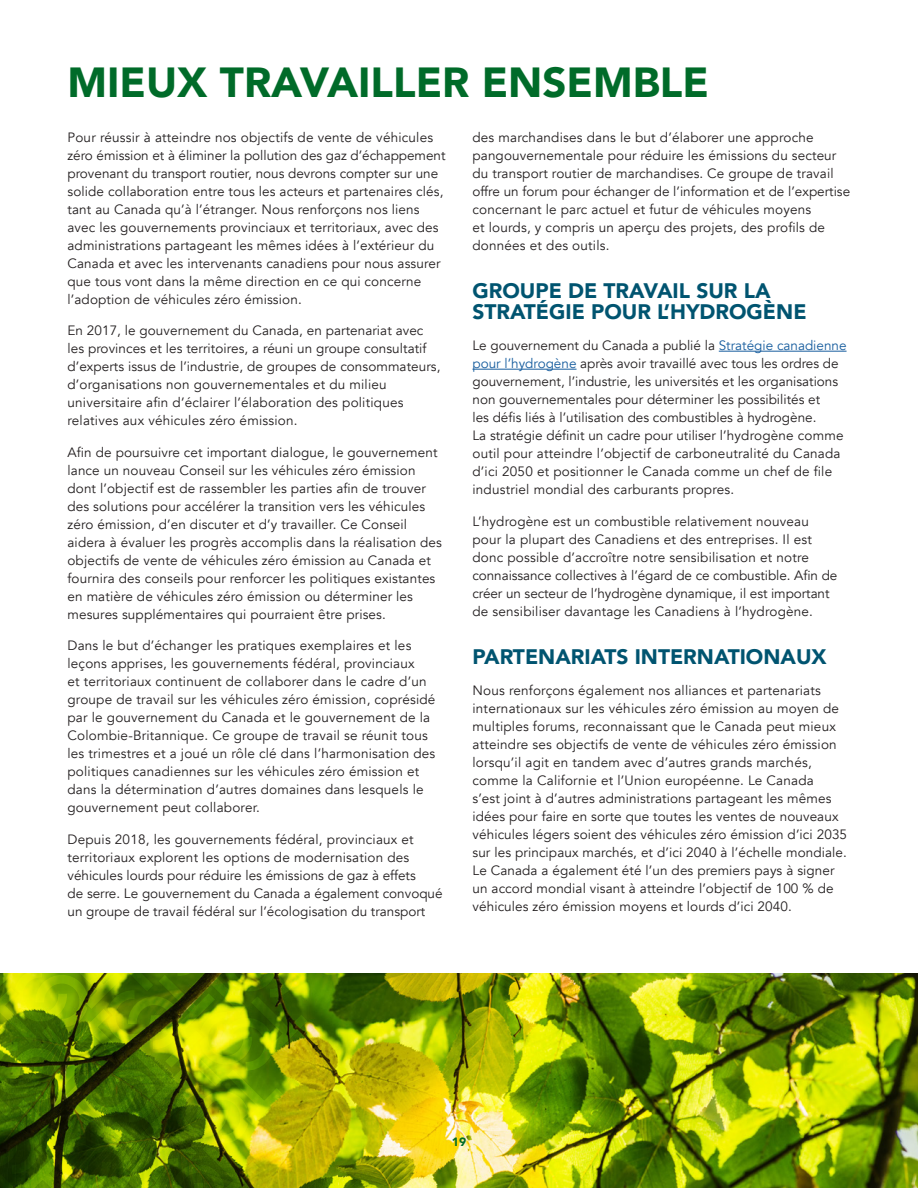
<style>
.page{position:relative;width:918px;height:1188px;background:#fff}
.page>*{position:absolute;margin:0;border:0;box-sizing:border-box;transform-origin:0 0}
.t1{font:900 42px "Avenir";color:#006b29}
.t2{font:900 21px/21px "Avenir";color:#005470}
.Body{font:13.5px/18px "Avenir";letter-spacing:.01em;color:#231f20}
.t3{font:900 12px "Avenir";color:#006b29}
.s1{color:#175d9e}
</style>
<div class="page">
<img style="left:332px;top:974px;width:586px;height:214px">
<svg style="left:0;top:974px;width:332px;height:214px;background:#6b8402"></svg>
<hr style="left:719px;top:351px;width:128px;height:1px;background:#175d9e">
<hr style="left:472px;top:369px;width:105px;height:1px;background:#175d9e">
<h2 class="t1" style="left:68px;top:46px;width:643px">MIEUX TRAVAILLER ENSEMBLE</h2>
<p class="Body" style="left:68px;top:128px;width:380px">Pour réussir à atteindre nos objectifs de vente de véhicules zéro émission et à éliminer la pollution des gaz d’échappement provenant du transport routier, nous devrons compter sur une solide collaboration entre tous les acteurs et partenaires clés, tant au Canada qu’à l’étranger. Nous renforçons nos liens avec les gouvernements provinciaux et territoriaux, avec des administrations partageant les mêmes idées à l’extérieur du Canada et avec les intervenants canadiens pour nous assurer que tous vont dans la même direction en ce qui concerne l’adoption de véhicules zéro émission.</p>
<p class="Body" style="left:68px;top:322px;width:374px">En 2017, le gouvernement du Canada, en partenariat avec les provinces et les territoires, a réuni un groupe consultatif d’experts issus de l’industrie, de groupes de consommateurs, d’organisations non gouvernementales et du milieu universitaire afin d’éclairer l’élaboration des politiques relatives aux véhicules zéro émission.</p>
<p class="Body" style="left:68px;top:443px;width:376px">Afin de poursuivre cet important dialogue, le gouvernement lance un nouveau Conseil sur les véhicules zéro émission dont l’objectif est de rassembler les parties afin de trouver des solutions pour accélérer la transition vers les véhicules zéro émission, d’en discuter et d’y travailler. Ce Conseil aidera à évaluer les progrès accomplis dans la réalisation des objectifs de vente de véhicules zéro émission au Canada et fournira des conseils pour renforcer les politiques existantes en matière de véhicules zéro émission ou déterminer les mesures supplémentaires qui pourraient être prises.</p>
<p class="Body" style="left:68px;top:637px;width:369px">Dans le but d’échanger les pratiques exemplaires et les leçons apprises, les gouvernements fédéral, provinciaux<br>et territoriaux continuent de collaborer dans le cadre d’un groupe de travail sur les véhicules zéro émission, coprésidé par le gouvernement du Canada et le gouvernement de la Colombie-Britannique. Ce groupe de travail se réunit tous les trimestres et a joué un rôle clé dans l’harmonisation des politiques canadiennes sur les véhicules zéro émission et dans la détermination d’autres domaines dans lesquels le gouvernement peut collaborer.</p>
<p class="Body" style="left:68px;top:830px;width:377px">Depuis 2018, les gouvernements fédéral, provinciaux et territoriaux explorent les options de modernisation des véhicules lourds pour réduire les émissions de gaz à effets<br>de serre. Le gouvernement du Canada a également convoqué un groupe de travail fédéral sur l’écologisation du transport</p>
<p class="Body" style="left:472px;top:128px;width:379px">des marchandises dans le but d’élaborer une approche pangouvernementale pour réduire les émissions du secteur du transport routier de marchandises. Ce groupe de travail offre un forum pour échanger de l’information et de l’expertise concernant le parc actuel et futur de véhicules moyens<br>et lourds, y compris un aperçu des projets, des profils de données et des outils.</p>
<h3 class="t2" style="left:472px;top:279px;width:336px">GROUPE DE TRAVAIL SUR LA<br>STRATÉGIE POUR L’HYDROGÈNE</h3>
<p class="Body" style="left:472px;top:337px;width:376px">Le gouvernement du Canada a publié la <span class="s1">Stratégie canadienne pour l’hydrogène</span> après avoir travaillé avec tous les ordres de gouvernement, l’industrie, les universités et les organisations non gouvernementales pour déterminer les possibilités et<br>les défis liés à l’utilisation des combustibles à hydrogène.<br>La stratégie définit un cadre pour utiliser l’hydrogène comme outil pour atteindre l’objectif de carboneutralité du Canada d’ici 2050 et positionner le Canada comme un chef de file industriel mondial des carburants propres.</p>
<p class="Body" style="left:472px;top:512px;width:366px">L’hydrogène est un combustible relativement nouveau pour la plupart des Canadiens et des entreprises. Il est donc possible d’accroître notre sensibilisation et notre connaissance collectives à l’égard de ce combustible. Afin de créer un secteur de l’hydrogène dynamique, il est important de sensibiliser davantage les Canadiens à l’hydrogène.</p>
<h3 class="t2" style="left:472px;top:645px;width:356px">PARTENARIATS INTERNATIONAUX</h3>
<p class="Body" style="left:472px;top:682px;width:376px">Nous renforçons également nos alliances et partenariats internationaux sur les véhicules zéro émission au moyen de multiples forums, reconnaissant que le Canada peut mieux atteindre ses objectifs de vente de véhicules zéro émission lorsqu’il agit en tandem avec d’autres grands marchés, comme la Californie et l’Union européenne. Le Canada<br>s’est joint à d’autres administrations partageant les mêmes idées pour faire en sorte que toutes les ventes de nouveaux véhicules légers soient des véhicules zéro émission d’ici 2035 sur les principaux marchés, et d’ici 2040 à l’échelle mondiale.<br>Le Canada a également été l’un des premiers pays à signer un accord mondial visant à atteindre l’objectif de 100 % de véhicules zéro émission moyens et lourds d’ici 2040.</p>
<p class="t3" style="left:452px;top:1132px;width:16px">19</p>
</div>
